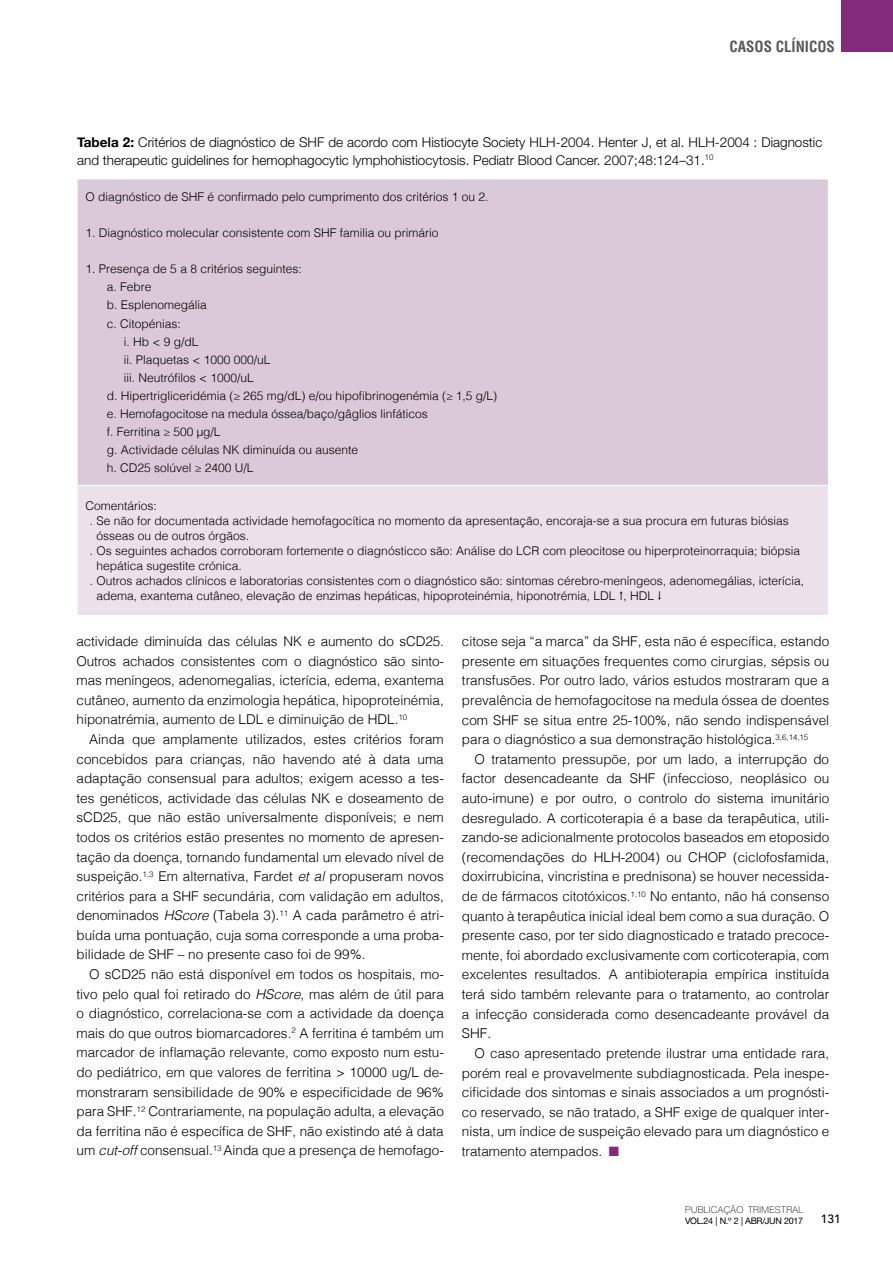
<style>
.page{position:relative;width:893px;height:1263px;background:#fff}
.page>*{position:absolute;margin:0;border:0;box-sizing:border-box;transform-origin:0 0}
.t1{font:700 condensed 15px "Helvetica";color:#58595b}
.t2{font:300 13.5px/19.6px "Helvetica";color:#000;text-align:justify}
.t3{font:300 13.5px/18px "Helvetica Neue";color:#000}
.t4{font:300 12px "Helvetica";color:#000}
.t5{font:500 12px "Avenir";color:#000}
.t6{font:100 9.3px "Helvetica Neue";letter-spacing:.04em;color:#000}
.t7{font:9px "Helvetica Neue";letter-spacing:-.04em;color:#000}
.s1{font-weight:700}
.s2{font-family:"Myriad Pro"}
.s3{font-family:"Helvetica Neue"}
.s4{font-style:italic}
.s5{color:#842a7c}
</style>
<div class="page">
<div style="left:842px;top:0;width:51px;height:52px;background:#842a7c"></div>
<div style="left:77px;top:179px;width:751px;height:306px;background:#dbc9da"></div>
<div style="left:77px;top:485px;width:751px;height:130px;background:#ebe1ea"></div>
<hr style="left:77px;top:179px;width:1px;height:306px;background:#fff">
<hr style="left:77px;top:486px;width:1px;height:129px;background:#fff">
<hr style="left:77px;top:485px;width:752px;height:1px;background:#fff">
<p class="t1" style="left:729px;top:37px;width:107px">CASOS CLÍNICOS</p>
<p class="t3" style="left:77px;top:132px;width:747px"><span class="s1">Tabela 2:</span> Critérios de diagnóstico de SHF de acordo com Histiocyte Society HLH-2004. Henter J, et al. HLH-2004 : Diagnostic and therapeutic guidelines for hemophagocytic lymphohistiocytosis. Pediatr Blood Cancer. 2007;48:124–31.<sup>10</sup></p>
<p class="t4" style="left:86px;top:187px;width:404px">O diagnóstico de SHF é confirmado pelo cumprimento dos critérios 1 ou 2.</p>
<p class="t4" style="left:86px;top:223px;width:354px">1. Diagnóstico molecular consistente com SHF familia ou primário</p>
<p class="t4" style="left:86px;top:259px;width:218px">1. Presença de 5 a 8 critérios seguintes:</p>
<p class="t4" style="left:107px;top:277px;width:46px">a. Febre</p>
<p class="t4" style="left:107px;top:295px;width:102px">b. Esplenomegália</p>
<p class="t4" style="left:107px;top:313px;width:76px">c. Citopénias:</p>
<p class="t4" style="left:124px;top:331px;width:76px">i. Hb &lt; 9 g/dL</p>
<p class="t4" style="left:124px;top:349px;width:148px">ii. Plaquetas &lt; 1000 000/uL</p>
<p class="t4" style="left:124px;top:367px;width:131px">iii. Neutrófilos &lt; 1000/uL</p>
<p class="t4" style="left:107px;top:385px;width:392px">d. Hipertrigliceridémia (<span class="s2">≥</span> 265 mg/dL) e/ou hipofibrinogenémia (<span class="s2">≥</span> 1,5 g/L)</p>
<p class="t4" style="left:107px;top:403px;width:322px">e. Hemofagocitose na medula óssea/baço/gâglios linfáticos</p>
<p class="t4" style="left:107px;top:421px;width:115px">f. Ferritina <span class="s2">≥</span> 500 <span class="s3">μ</span>g/L</p>
<p class="t4" style="left:107px;top:439px;width:253px">g. Actividade células NK diminuída ou ausente</p>
<p class="t4" style="left:107px;top:457px;width:148px">h. CD25 solúvel <span class="s2">≥</span> 2400 U/L</p>
<p class="t4" style="left:86px;top:495px;width:73px">Comentários:</p>
<p class="t4" style="left:90px;top:510px;width:700px">. Se não for documentada actividade hemofagocítica no momento da apresentação, encoraja-se a sua procura em futuras biósias</p>
<p class="t4" style="left:97px;top:525px;width:154px">ósseas ou de outros órgãos.</p>
<p class="t4" style="left:90px;top:540px;width:712px">. Os seguintes achados corroboram fortemente o diagnósticco são: Análise do LCR com pleocitose ou hiperproteinorraquia; biópsia</p>
<p class="t4" style="left:97px;top:555px;width:147px">hepática sugestite crónica.</p>
<p class="t4" style="left:90px;top:570px;width:716px">. Outros achados clínicos e laboratorias consistentes com o diagnóstico são: sintomas cérebro-meníngeos, adenomegálias, icterícia,</p>
<p class="t4" style="left:97px;top:585px;width:559px">adema, exantema cutâneo, elevação de enzimas hepáticas, hipoproteinémia, hiponotrémia, LDL , HDL</p>
<p class="t2" style="left:77px;top:631px;width:369px">actividade diminuída das células NK e aumento do sCD25.<br>Outros achados consistentes com o diagnóstico são sinto&shy;mas meníngeos, adenomegalias, icterícia, edema, exantema cutâneo, aumento da enzimologia hepática, hipoproteinémia, hiponatrémia, aumento de LDL e diminuição de HDL.<sup>10</sup></p>
<p class="t2" style="left:77px;top:728px;width:369px;text-indent:13px">Ainda que amplamente utilizados, estes critérios foram concebidos para crianças, não havendo até à data uma adaptação consensual para adultos; exigem acesso a tes&shy;tes genéticos, actividade das células NK e doseamento de sCD25, que não estão universalmente disponíveis; e nem todos os critérios estão presentes no momento de apresen&shy;tação da doença, tornando fundamental um elevado nível de suspeição.<sup>1,3</sup> Em alternativa, Fardet <span class="s4">et al</span> propuseram novos critérios para a SHF secundária, com validação em adultos, denominados <span class="s4">HScore</span> (Tabela 3).<sup>11</sup> A cada parâmetro é atri&shy;buída uma pontuação, cuja soma corresponde a uma proba&shy;bilidade de SHF – no presente caso foi de 99%.</p>
<p class="t2" style="left:76px;top:963px;width:369px;text-indent:13px">O sCD25 não está disponível em todos os hospitais, mo&shy;tivo pelo qual foi retirado do <span class="s4">HScore</span>, mas além de útil para o diagnóstico, correlaciona-se com a actividade da doença mais do que outros biomarcadores.<sup>2</sup> A ferritina é também um marcador de inflamação relevante, como exposto num estu&shy;do pediátrico, em que valores de ferritina &gt; 10000 ug/L de&shy;monstraram sensibilidade de 90% e especificidade de 96% para SHF.<sup>12</sup> Contrariamente, na população adulta, a elevação da ferritina não é específica de SHF, não existindo até à data um <span class="s4">cut-off</span> consensual.<sup>13</sup> Ainda que a presença de hemofago-</p>
<p class="t2" style="left:462px;top:631px;width:369px">citose seja “a marca” da SHF, esta não é específica, estando presente em situações frequentes como cirurgias, sépsis ou transfusões. Por outro lado, vários estudos mostraram que a prevalência de hemofagocitose na medula óssea de doentes com SHF se situa entre 25-100%, não sendo indispensável para o diagnóstico a sua demonstração histológica.<sup>3,6,14,15</sup></p>
<p class="t2" style="left:462px;top:748px;width:369px;text-indent:13px">O tratamento pressupõe, por um lado, a interrupção do factor desencadeante da SHF (infeccioso, neoplásico ou auto-imune) e por outro, o controlo do sistema imunitário desregulado. A corticoterapia é a base da terapêutica, utili&shy;zando-se adicionalmente protocolos baseados em etoposido (recomendações do HLH-2004) ou CHOP (ciclofosfamida, doxirrubicina, vincristina e prednisona) se houver necessida&shy;de de fármacos citotóxicos.<sup>1,10</sup> No entanto, não há consenso quanto à terapêutica inicial ideal bem como a sua duração. O presente caso, por ter sido diagnosticado e tratado precoce&shy;mente, foi abordado exclusivamente com corticoterapia, com excelentes resultados. A antibioterapia empírica instituída terá sido também relevante para o tratamento, ao controlar a infecção considerada como desencadeante provável da SHF.</p>
<p class="t2" style="left:462px;top:1042px;width:369px;text-indent:13px">O caso apresentado pretende ilustrar uma entidade rara, porém real e provavelmente subdiagnosticada. Pela inespe&shy;cificidade dos sintomas e sinais associados a um prognósti&shy;co reservado, se não tratado, a SHF exige de qualquer inter&shy;nista, um índice de suspeição elevado para um diagnóstico e tratamento atempados. <span class="s5">■</span></p>
<p class="t6" style="left:685px;top:1205px;width:119px">PUBLICAÇÃO TRIMESTRAL</p>
<p class="t7" style="left:685px;top:1216px;width:119px">VOL.24 | N.º 2 | ABR/JUN 2017</p>
<p class="t5" style="left:821px;top:1208px;width:22px">131</p>
</div>
